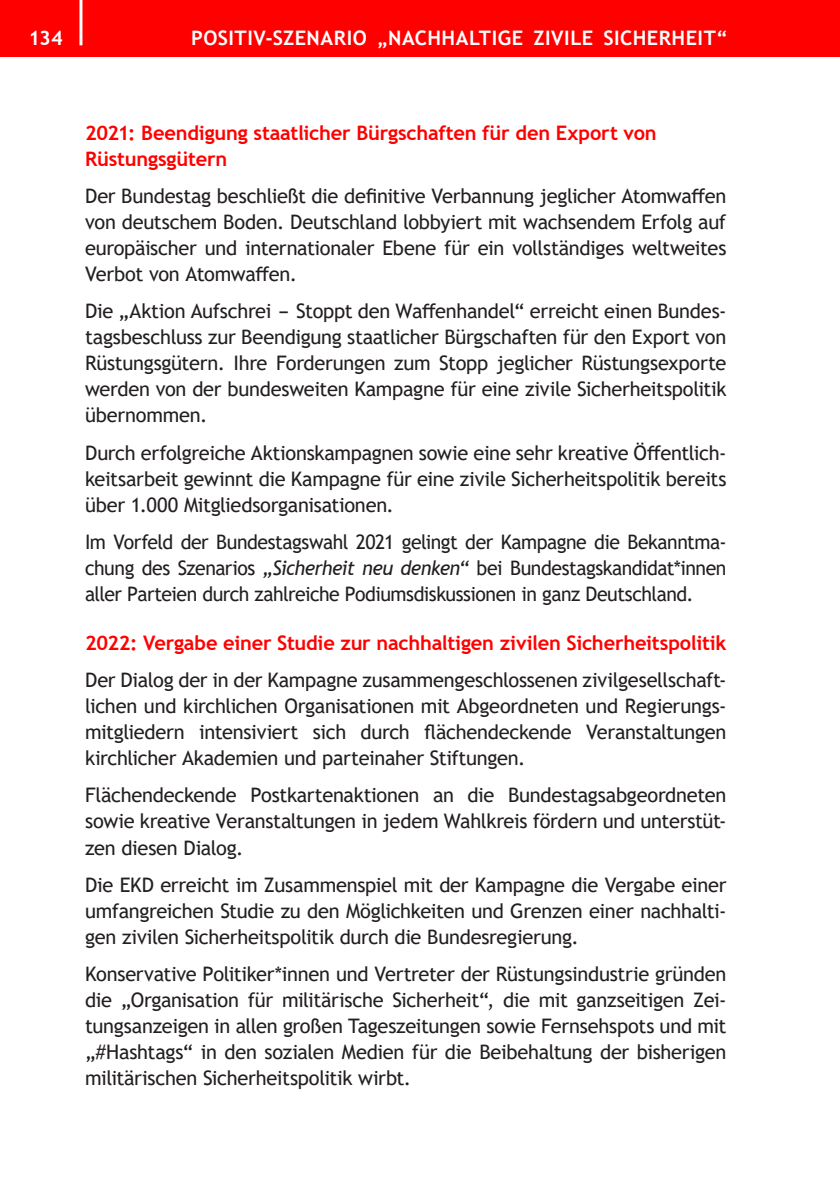
<style>
.page{position:relative;width:840px;height:1191px;background:#fff}
.page>*{position:absolute;margin:0;border:0;box-sizing:border-box;transform-origin:0 0}
.t1{font:20px/26px "Trebuchet MS";letter-spacing:-.02em;color:#231f20;text-align:justify}
.t2{font:700 20px/26px "Trebuchet MS";letter-spacing:-.01em;color:#f00}
.t3{font:700 20px "Trebuchet MS";letter-spacing:.025em;color:#fff}
.s1{font-style:italic}
</style>
<div class="page">
<hr style="left:839px;top:0;width:1px;height:57px;background:#f00">
<div style="left:0;top:0;width:839px;height:57px;background:#f00"></div>
<hr style="left:79px;top:0;width:3px;height:45px;background:#fff">
<p class="t3" style="left:28px;top:30px;width:36px">134</p>
<p class="t3" style="left:191px;top:30px;width:537px">POSITIV-SZENARIO „NACHHALTIGE ZIVILE SICHERHEIT“</p>
<p class="t2" style="left:85px;top:121px;width:572px">2021: Beendigung staatlicher Bürgschaften für den Export von<br>Rüstungsgütern</p>
<p class="t1" style="left:85px;top:183px;width:642px">Der Bundestag beschließt die definitive Verbannung jeglicher Atomwaffen von deutschem Boden. Deutschland lobbyiert mit wachsendem Erfolg auf europäischer und internationaler Ebene für ein vollständiges weltweites Verbot von Atomwaffen.</p>
<p class="t1" style="left:85px;top:299px;width:642px">Die „Aktion Aufschrei - Stoppt den Waffenhandel“ erreicht einen Bundes&shy;tagsbeschluss zur Beendigung staatlicher Bürgschaften für den Export von Rüstungsgütern. Ihre Forderungen zum Stopp jeglicher Rüstungsexporte werden von der bundesweiten Kampagne für eine zivile Sicherheitspolitik übernommen.</p>
<p class="t1" style="left:85px;top:439px;width:642px">Durch erfolgreiche Aktionskampagnen sowie eine sehr kreative Öffentlich&shy;keitsarbeit gewinnt die Kampagne für eine zivile Sicherheitspolitik bereits über 1.000 Mitgliedsorganisationen.</p>
<p class="t1" style="left:85px;top:530px;width:642px">Im Vorfeld der Bundestagswahl 2021 gelingt der Kampagne die Bekanntma&shy;chung des Szenarios <span class="s1">„Sicherheit neu denken“</span> bei Bundestagskandidat*innen aller Parteien durch zahlreiche Podiumsdiskussionen in ganz Deutschland.</p>
<p class="t2" style="left:85px;top:631px;width:642px">2022: Vergabe einer Studie zur nachhaltigen zivilen Sicherheitspolitik</p>
<p class="t1" style="left:85px;top:668px;width:642px">Der Dialog der in der Kampagne zusammengeschlossenen zivilgesellschaft&shy;lichen und kirchlichen Organisationen mit Abgeordneten und Regierungs&shy;mitgliedern intensiviert sich durch flächendeckende Veranstaltungen kirchlicher Akademien und parteinaher Stiftungen.</p>
<p class="t1" style="left:85px;top:783px;width:642px">Flächendeckende Postkartenaktionen an die Bundestagsabgeordneten sowie kreative Veranstaltungen in jedem Wahlkreis fördern und unterstüt&shy;zen diesen Dialog.</p>
<p class="t1" style="left:85px;top:873px;width:642px">Die EKD erreicht im Zusammenspiel mit der Kampagne die Vergabe einer umfangreichen Studie zu den Möglichkeiten und Grenzen einer nachhalti&shy;gen zivilen Sicherheitspolitik durch die Bundesregierung.</p>
<p class="t1" style="left:85px;top:962px;width:642px">Konservative Politiker*innen und Vertreter der Rüstungsindustrie gründen die „Organisation für militärische Sicherheit“, die mit ganzseitigen Zei&shy;tungsanzeigen in allen großen Tageszeitungen sowie Fernsehspots und mit „#Hashtags“ in den sozialen Medien für die Beibehaltung der bisherigen militärischen Sicherheitspolitik wirbt.</p>
</div>
